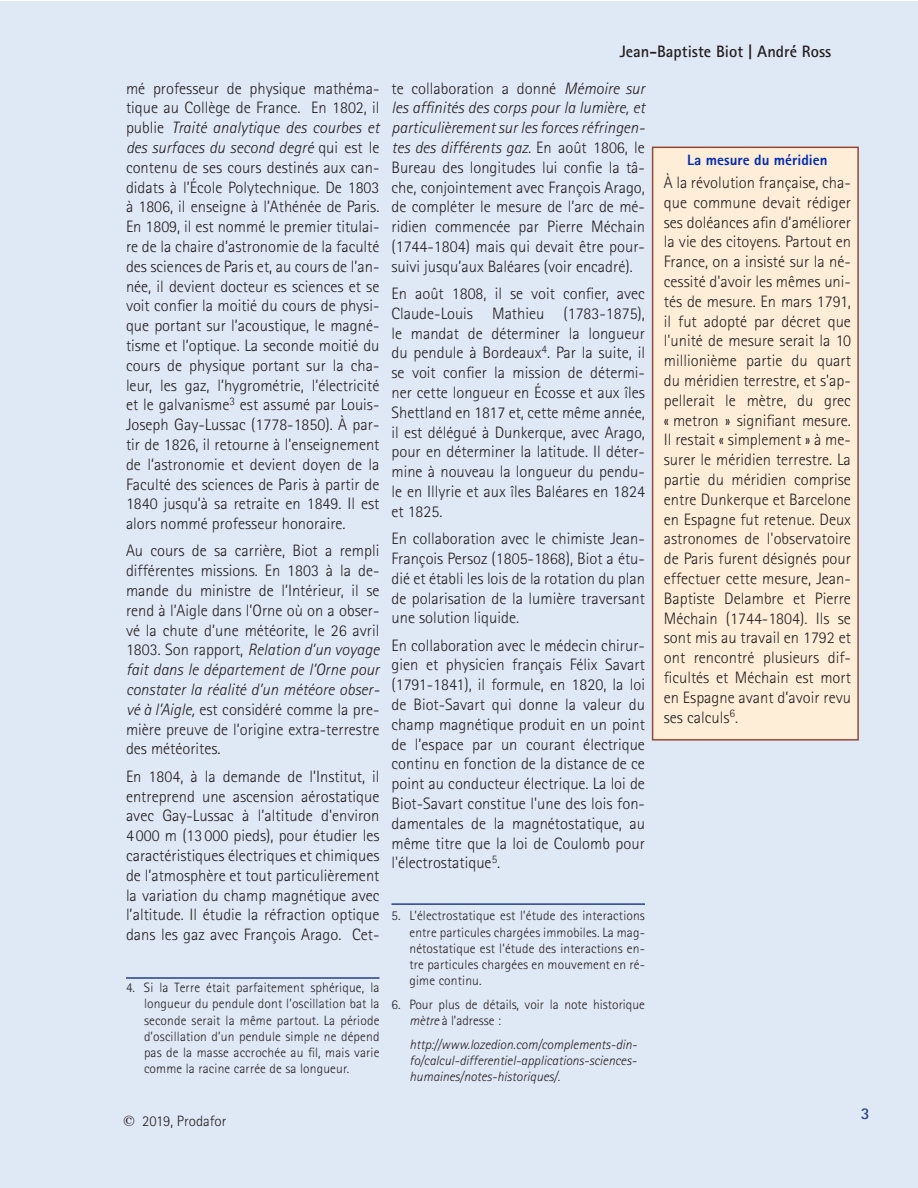
<style>
.page{position:relative;width:918px;height:1188px;background:#fff}
.page>*{position:absolute;margin:0;border:0;box-sizing:border-box;transform-origin:0 0}
.t1{font:300 16.5px/19.8px "Rotis Sans Serif";color:#231f20;text-align:justify}
.t2{font:700 16.5px "Rotis Sans Serif";color:#231f20}
.Bas_de_page{font:700 16.5px "Rotis Sans Serif";color:#25408f}
.Sous-titre_2{font:800 15px "Rotis Sans Serif";color:#002bb9}
.t3{font:300 15px "Rotis Sans Serif";color:#231f20}
.Note_de_bas_de_page{font:300 13.5px/16.2px "Rotis Sans Serif";letter-spacing:.01em;color:#231f20;text-align:justify}
.Note_de_bas_de_page-2{font:italic 300 13.5px/16.2px "Rotis Sans Serif";color:#231f20;text-align:justify}
.s1{font-style:italic}
.s2{font-family:"Times";font-weight:400}
.s3{font-style:normal}
</style>
<div class="page">
<div style="left:0;top:1px;width:918px;height:1187px;background:#dfe8f5"></div>
<div style="left:652px;top:147px;width:207px;height:594px;background:#feeed8;border:2px solid #954a35"></div>
<hr style="left:126px;top:977px;width:254px;height:2px;background:#25408f">
<hr style="left:392px;top:903px;width:253px;height:2px;background:#25408f">
<p class="t1" style="left:126px;top:78px;width:255px">mé professeur de physique mathéma&shy;tique au Collège de France. En 1802, il publie <span class="s1">Traité analytique des courbes et des surfaces du second degré</span> qui est le contenu de ses cours destinés aux can&shy;didats à l’École Polytechnique. De 1803 à 1806, il enseigne à l’Athénée de Paris.<br>En 1809, il est nommé le premier titulai&shy;re de la chaire d’astronomie de la faculté des sciences de Paris et, au cours de l’an&shy;née, il devient docteur es sciences et se voit confier la moitié du cours de physi&shy;que portant sur l’acoustique, le magné&shy;tisme et l’optique. La seconde moitié du cours de physique portant sur la cha&shy;leur, les gaz, l’hygrométrie, l’électricité et le galvanisme<sup>3</sup> est assumé par Louis-Joseph Gay-Lussac (1778-1850). À par&shy;tir de 1826, il retourne à l’enseignement de l’astronomie et devient doyen de la Faculté des sciences de Paris à partir de 1840 jusqu’à sa retraite en 1849. Il est alors nommé professeur honoraire.</p>
<p class="t1" style="left:126px;top:541px;width:255px">Au cours de sa carrière, Biot a rempli différentes missions. En 1803 à la de&shy;mande du ministre de l’Intérieur, il se rend à l’Aigle dans l’Orne où on a obser&shy;vé la chute d’une météorite, le 26 avril 1803. Son rapport, <span class="s1">Relation d’un voyage fait dans le département de l’Orne pour constater la réalité d’un météore obser&shy;vé à l’Aigle,</span> est considéré comme la pre&shy;mière preuve de l’origine extra-terrestre des météorites.</p>
<p class="t1" style="left:126px;top:766px;width:255px">En 1804, à la demande de l’Institut, il entreprend une ascension aérostatique avec Gay-Lussac à l’altitude d'environ 4 000 m (13 000 pieds), pour étudier les caractéristiques électriques et chimiques de l’atmosphère et tout particulièrement la variation du champ magnétique avec l’altitude. Il étudie la réfraction optique dans les gaz avec François Arago. Cet-</p>
<p class="Note_de_bas_de_page" style="left:144px;top:979px;width:237px;text-indent:-18px">4. Si la Terre était parfaitement sphérique, la longueur du pendule dont l’oscillation bat la seconde serait la même partout. La période d’oscillation d’un pendule simple ne dépend pas de la masse accrochée au fil, mais varie comme la racine carrée de sa longueur.</p>
<p class="t3" style="left:123px;top:1112px;width:105px"><span class="s2">©</span> 2019, Prodafor</p>
<p class="t2" style="left:620px;top:41px;width:213px">Jean-Baptiste Biot | André Ross</p>
<p class="t1" style="left:392px;top:78px;width:255px">te collaboration a donné <span class="s1">Mémoire sur les affinités des corps pour la lumière, et particulièrement sur les forces réfringen&shy;tes des différents gaz.</span> En août 1806, le Bureau des longitudes lui confie la tâ&shy;che, conjointement avec François Arago, de compléter le mesure de l’arc de mé&shy;ridien commencée par Pierre Méchain (1744-1804) mais qui devait être pour&shy;suivi jusqu’aux Baléares (voir encadré).</p>
<p class="t1" style="left:392px;top:284px;width:255px">En août 1808, il se voit confier, avec Claude-Louis Mathieu (1783-1875), le mandat de déterminer la longueur du pendule à Bordeaux<sup>4</sup>. Par la suite, il se voit confier la mission de détermi&shy;ner cette longueur en Écosse et aux îles Shettland en 1817 et, cette même année, il est délégué à Dunkerque, avec Arago, pour en déterminer la latitude. Il déter&shy;mine à nouveau la longueur du pendu&shy;le en Illyrie et aux îles Baléares en 1824 et 1825.</p>
<p class="t1" style="left:392px;top:529px;width:255px">En collaboration avec le chimiste Jean-François Persoz (1805-1868), Biot a étu&shy;dié et établi les lois de la rotation du plan de polarisation de la lumière traversant une solution liquide.</p>
<p class="t1" style="left:392px;top:635px;width:255px">En collaboration avec le médecin chirur&shy;gien et physicien français Félix Savart (1791-1841), il formule, en 1820, la loi de Biot-Savart qui donne la valeur du champ magnétique produit en un point de l’espace par un courant électrique continu en fonction de la distance de ce point au conducteur électrique. La loi de Biot-Savart constitue l'une des lois fon&shy;damentales de la magnétostatique, au même titre que la loi de Coulomb pour l'électrostatique<sup>5</sup>.</p>
<p class="Sous-titre_2" style="left:687px;top:151px;width:142px">La mesure du méridien</p>
<p class="t1" style="left:664px;top:173px;width:189px">À la révolution française, cha&shy;que commune devait rédiger ses doléances afin d’améliorer la vie des citoyens. Partout en France, on a insisté sur la né&shy;cessité d'avoir les mêmes uni&shy;tés de mesure. En mars 1791, il fut adopté par décret que l'unité de mesure serait la 10 millionième partie du quart du méridien terrestre, et s'ap&shy;pellerait le mètre, du grec « metron » signifiant mesure.<br>Il restait « simplement » à me&shy;surer le méridien terrestre. La partie du méridien comprise entre Dunkerque et Barcelone en Espagne fut retenue. Deux astronomes de l'observatoire de Paris furent désignés pour effectuer cette mesure, Jean-Baptiste Delambre et Pierre Méchain (1744-1804). Ils se sont mis au travail en 1792 et ont rencontré plusieurs dif&shy;ficultés et Méchain est mort en Espagne avant d’avoir revu ses calculs<sup>6</sup>.</p>
<p class="Note_de_bas_de_page" style="left:410px;top:908px;width:237px;text-indent:-18px">5. L’électrostatique est l’étude des interactions entre particules chargées immobiles. La mag&shy;nétostatique est l’étude des interactions en&shy;tre particules chargées en mouvement en ré&shy;gime continu.</p>
<p class="Note_de_bas_de_page" style="left:410px;top:996px;width:237px;text-indent:-18px">6. Pour plus de détails, voir la note historique <span class="s1">mètre</span> à l’adresse :</p>
<p class="Note_de_bas_de_page-2" style="left:409px;top:1036px;width:229px">http://www.lozedion.com/complements-din&shy;fo/calcul-differentiel-applications-sciences&shy;humaines/notes-historiques/<span class="s3">.</span></p>
<p class="Bas_de_page" style="left:861px;top:1103px;width:10px">3</p>
</div>
